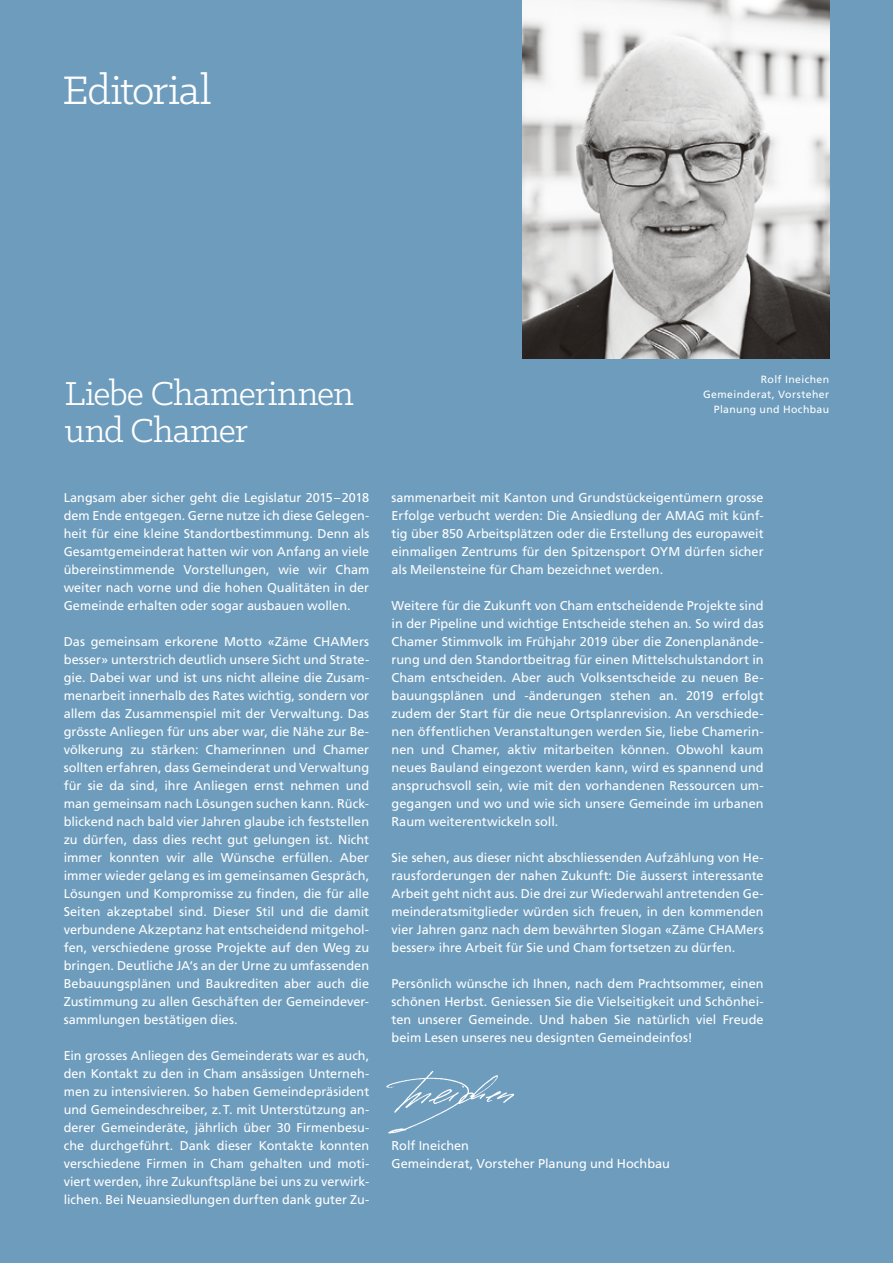
<style>
.page{position:relative;width:893px;height:1263px;background:#6d9cbd}
.page>*{position:absolute;margin:0;border:0;box-sizing:border-box;transform-origin:0 0}
.t1{font:45px "Klinic Slab";letter-spacing:-.02em;color:#fff}
.t2{font:37.5px/37.5px "Klinic Slab";letter-spacing:-.01em;color:#fff}
.t3{font:12.75px/18px "Frutiger LT Std";color:#fff;text-align:justify}
.t4{font:10.5px/15px "Frutiger LT Std";letter-spacing:.04em;color:#fff;text-align:right}
</style>
<div class="page">
<img style="left:386px;top:1071px;width:129px;height:63px">
<img style="left:523px;top:0;width:306px;height:358px">
<h1 class="t1" style="left:63px;top:61px;width:150px">Editorial</h1>
<h2 class="t2" style="left:65px;top:373px;width:290px">Liebe Chamerinnen und Chamer</h2>
<p class="t3" style="left:64px;top:489px;width:307px">Langsam aber sicher geht die Legislatur 2015–2018 dem Ende entgegen. Gerne nutze ich diese Gelegen&shy;heit für eine kleine Standortbestimmung. Denn als Gesamtgemeinderat hatten wir von Anfang an viele übereinstimmende Vorstellungen, wie wir Cham weiter nach vorne und die hohen Qualitäten in der Gemeinde erhalten oder sogar ausbauen wollen.</p>
<p class="t3" style="left:64px;top:633px;width:307px">Das gemeinsam erkorene Motto «Zäme CHAMers besser» unterstrich deutlich unsere Sicht und Strate&shy;gie. Dabei war und ist uns nicht alleine die Zusam&shy;menarbeit innerhalb des Rates wichtig, sondern vor allem das Zusammenspiel mit der Verwaltung. Das grösste Anliegen für uns aber war, die Nähe zur Be&shy;völkerung zu stärken: Chamerinnen und Chamer sollten erfahren, dass Gemeinderat und Verwaltung für sie da sind, ihre Anliegen ernst nehmen und man gemeinsam nach Lösungen suchen kann. Rück&shy;blickend nach bald vier Jahren glaube ich feststellen zu dürfen, dass dies recht gut gelungen ist. Nicht immer konnten wir alle Wünsche erfüllen. Aber immer wieder gelang es im gemeinsamen Gespräch, Lösungen und Kompromisse zu finden, die für alle Seiten akzeptabel sind. Dieser Stil und die damit verbundene Akzeptanz hat entscheidend mitgehol&shy;fen, verschiedene grosse Projekte auf den Weg zu bringen. Deutliche JA‘s an der Urne zu umfassenden Bebauungsplänen und Baukrediten aber auch die Zustimmung zu allen Geschäften der Gemeindever&shy;sammlungen bestätigen dies.</p>
<p class="t3" style="left:64px;top:1047px;width:307px">Ein grosses Anliegen des Gemeinderats war es auch, den Kontakt zu den in Cham ansässigen Unterneh&shy;men zu intensivieren. So haben Gemeindepräsident und Gemeindeschreiber, z. T. mit Unterstützung an&shy;derer Gemeinderäte, jährlich über 30 Firmenbesu&shy;che durchgeführt. Dank dieser Kontakte konnten verschiedene Firmen in Cham gehalten und moti&shy;viert werden, ihre Zukunftspläne bei uns zu verwirk&shy;lichen. Bei Neuansiedlungen durften dank guter Zu-</p>
<p class="t4" style="left:703px;top:372px;width:127px">Rolf Ineichen<br>Gemeinderat, Vorsteher<br>Planung und Hochbau</p>
<p class="t3" style="left:392px;top:489px;width:374px">sammenarbeit mit Kanton und Grundstückeigentümern grosse Erfolge verbucht werden: Die Ansiedlung der AMAG mit künf&shy;tig über 850 Arbeitsplätzen oder die Erstellung des europaweit einmaligen Zentrums für den Spitzensport OYM dürfen sicher als Meilensteine für Cham bezeichnet werden.</p>
<p class="t3" style="left:392px;top:597px;width:374px">Weitere für die Zukunft von Cham entscheidende Projekte sind in der Pipeline und wichtige Entscheide stehen an. So wird das Chamer Stimmvolk im Frühjahr 2019 über die Zonenplanände&shy;rung und den Standortbeitrag für einen Mittelschulstandort in Cham entscheiden. Aber auch Volksentscheide zu neuen Be&shy;bauungsplänen und -änderungen stehen an. 2019 erfolgt zudem der Start für die neue Ortsplanrevision. An verschiede&shy;nen öffentlichen Veranstaltungen werden Sie, liebe Chamerin&shy;nen und Chamer, aktiv mitarbeiten können. Obwohl kaum neues Bauland eingezont werden kann, wird es spannend und anspruchsvoll sein, wie mit den vorhandenen Ressourcen um&shy;gegangen und wo und wie sich unsere Gemeinde im urbanen Raum weiterentwickeln soll.</p>
<p class="t3" style="left:392px;top:849px;width:374px">Sie sehen, aus dieser nicht abschliessenden Aufzählung von He&shy;rausforderungen der nahen Zukunft: Die äusserst interessante Arbeit geht nicht aus. Die drei zur Wiederwahl antretenden Ge&shy;meinderatsmitglieder würden sich freuen, in den kommenden vier Jahren ganz nach dem bewährten Slogan «Zäme CHAMers besser» ihre Arbeit für Sie und Cham fortsetzen zu dürfen.</p>
<p class="t3" style="left:392px;top:975px;width:374px">Persönlich wünsche ich Ihnen, nach dem Prachtsommer, einen schönen Herbst. Geniessen Sie die Vielseitigkeit und Schönhei&shy;ten unserer Gemeinde. Und haben Sie natürlich viel Freude beim Lesen unseres neu designten Gemeindeinfos!</p>
<p class="t3" style="left:392px;top:1137px;width:280px">Rolf Ineichen<br>Gemeinderat, Vorsteher Planung und Hochbau</p>
</div>
